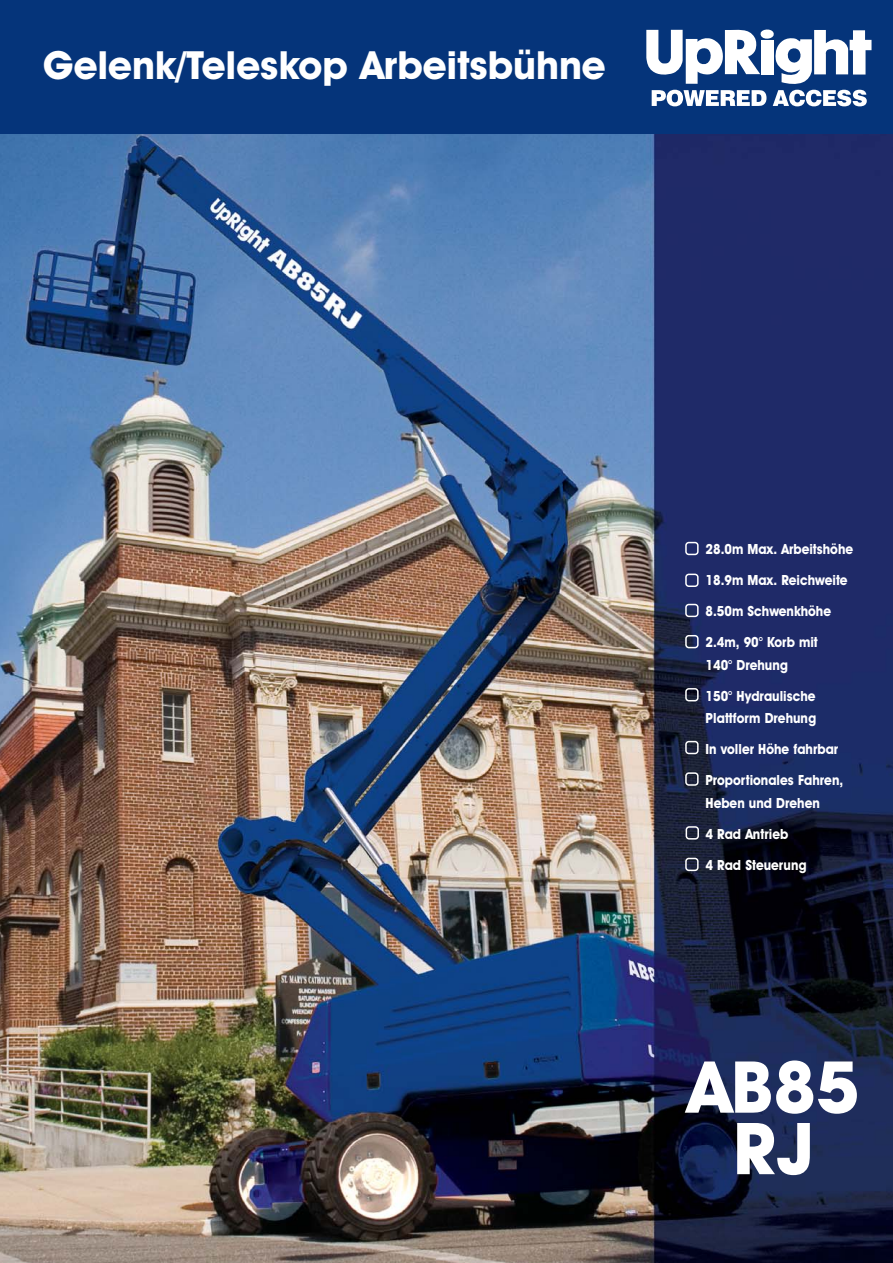
<style>
.page{position:relative;width:893px;height:1263px;background:#fff}
.page>*{position:absolute;margin:0;border:0;box-sizing:border-box;transform-origin:0 0}
.t1{font:700 72px/61.5px "Avant Garde IT Cby BT";color:#fff;text-align:center}
.t2{font:700 39px "Avant Garde IT Cby BT";color:#fff}
.t3{font:700 14.1px/31px "Avant Garde IT Cby BT";color:#fff;scale:.9 1}
</style>
<div class="page">
<img style="left:0;top:133px;width:893px;height:1130px">
<div style="left:0;top:0;width:893px;height:133px;background:#05347a"></div>
<svg style="left:646px;top:29px;width:225px;height:77px"></svg>
<svg style="left:685px;top:542px;width:13px;height:13px"></svg>
<svg style="left:685px;top:574px;width:13px;height:13px"></svg>
<svg style="left:685px;top:604px;width:13px;height:13px"></svg>
<svg style="left:685px;top:635px;width:13px;height:13px"></svg>
<svg style="left:685px;top:688px;width:13px;height:13px"></svg>
<svg style="left:685px;top:741px;width:13px;height:13px"></svg>
<svg style="left:685px;top:772px;width:13px;height:14px"></svg>
<svg style="left:685px;top:826px;width:14px;height:14px"></svg>
<svg style="left:685px;top:858px;width:13px;height:13px"></svg>
<h2 class="t2" style="left:43px;top:51px;width:564px">Gelenk/Teleskop Arbeitsbühne</h2>
<p class="t3" style="left:706px;top:535px;width:165px">28.0m Max. Arbeitshöhe<br>18.9m Max. Reichweite<br>8.50m Schwenkhöhe<br>2.4m, 90° Korb mit</p>
<p class="t3" style="left:706px;top:651px;width:124px">140° Drehung<br>150° Hydraulische</p>
<p class="t3" style="left:706px;top:705px;width:154px">Plattform Drehung<br>In voller Höhe fahrbar<br>Proportionales Fahren,</p>
<p class="t3" style="left:706px;top:789px;width:128px">Heben und Drehen<br>4 Rad Antrieb<br>4 Rad Steuerung</p>
<h1 class="t1" style="left:688px;top:1064px;width:173px">AB85<br>RJ</h1>
</div>
